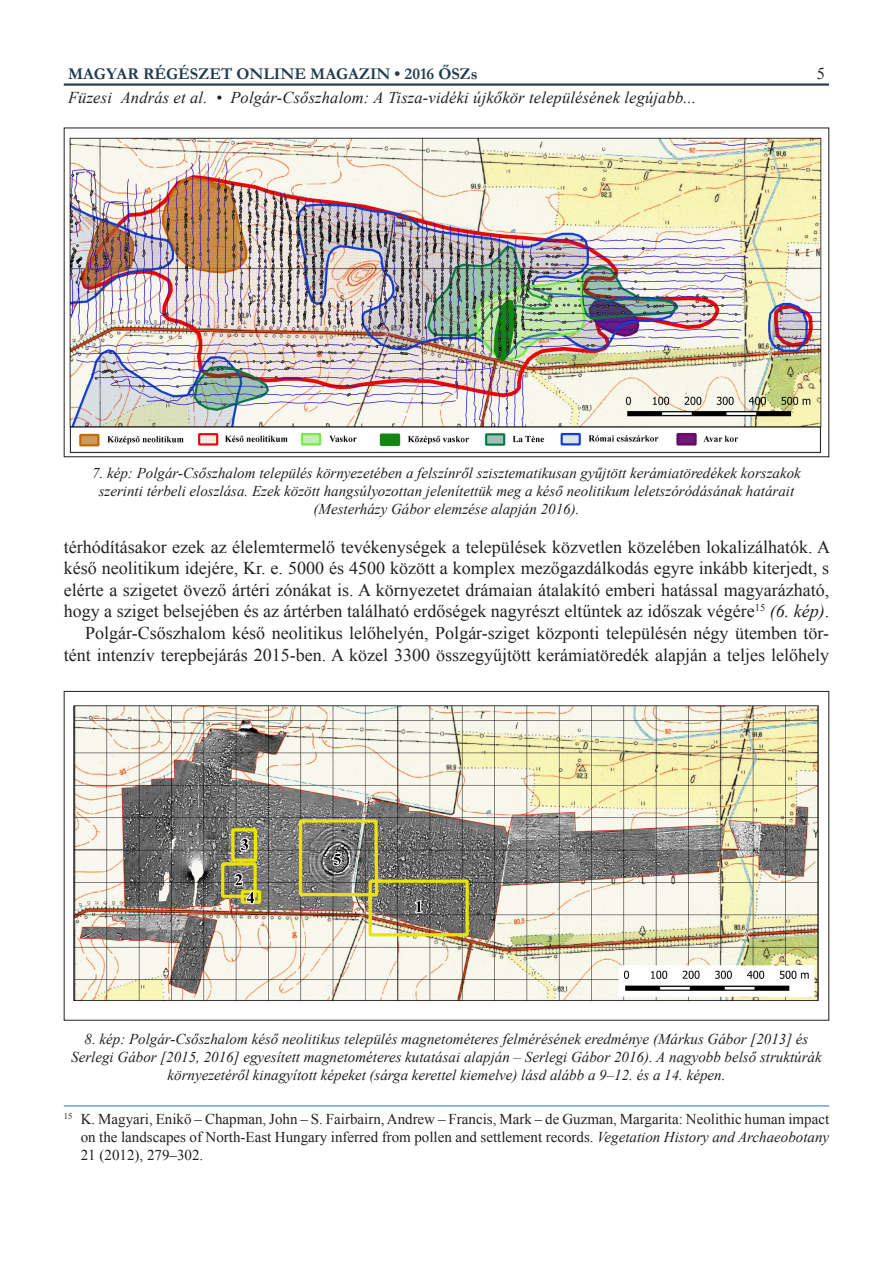
<style>
.page{position:relative;width:893px;height:1263px;background:#fff}
.page>*{position:absolute;margin:0;border:0;box-sizing:border-box;transform-origin:0 0}
.cikk_szoveg_print{font:18px/21.6px "Times New Roman";color:#231f20;text-align:justify}
.t1{font:italic 16.5px "Times New Roman";letter-spacing:.01em;color:#231f20}
.t2{font:700 16.5px "Garamond";color:#213b4f}
.t3{font:16.5px "Times New Roman";color:#231f20}
.kepala{font:italic 15px/18px "Times New Roman";color:#231f20;text-align:center}
.labjegyzet{font:15px/18px "Times New Roman";color:#231f20;text-align:justify}
.s1{font-style:italic}
</style>
<div class="page">
<hr style="left:64px;top:83px;width:765px;height:3px;background:#2d3d4d">
<hr style="left:64px;top:1105px;width:765px;height:1px;background:#3884c5">
<img style="left:69px;top:137px;width:753px;height:317px">
<img style="left:73px;top:705px;width:746px;height:297px">
<p class="t2" style="left:68px;top:62px;width:411px">MAGYAR RÉGÉSZET ONLINE MAGAZIN • 2016 ŐSZs</p>
<p class="t1" style="left:68px;top:87px;width:630px">Füzesi András et al. • Polgár-Csőszhalom: A Tisza-vidéki újkőkör településének legújabb...</p>
<p class="t3" style="left:817px;top:62px;width:10px">5</p>
<p class="kepala" style="left:92px;top:464px;width:710px">7. kép: Polgár-Csőszhalom település környezetében a felszínről szisztematikusan gyűjtött kerámiatöredékek korszakok szerinti térbeli eloszlása. Ezek között hangsúlyozottan jelenítettük meg a késő neolitikum leletszóródásának határait (Mesterházy Gábor elemzése alapján 2016).</p>
<p class="cikk_szoveg_print" style="left:64px;top:535px;width:768px">térhódításakor ezek az élelemtermelő tevékenységek a települések közvetlen közelében lokalizálhatók. A késő neolitikum idejére, Kr. e. 5000 és 4500 között a komplex mezőgazdálkodás egyre inkább kiterjedt, s elérte a szigetet övező ártéri zónákat is. A környezetet drámaian átalakító emberi hatással magyarázható, hogy a sziget belsejében és az ártérben található erdőségek nagyrészt eltűntek az időszak végére<sup>15</sup> <span class="s1">(6. kép)</span>.</p>
<p class="cikk_szoveg_print" style="left:64px;top:622px;width:767px;text-align:right">Polgár-Csőszhalom késő neolitikus lelőhelyén, Polgár-sziget központi településén négy ütemben tör&shy;tént intenzív terepbejárás 2015-ben. A közel 3300 összegyűjtött kerámiatöredék alapján a teljes lelőhely</p>
<p class="kepala" style="left:71px;top:1030px;width:752px">8. kép: Polgár-Csőszhalom késő neolitikus település magnetométeres felmérésének eredménye (Márkus Gábor [2013] és<br>Serlegi Gábor [2015, 2016] egyesített magnetométeres kutatásai alapján – Serlegi Gábor 2016). A nagyobb belső struktúrák környezetéről kinagyított képeket (sárga kerettel kiemelve) lásd alább a 9–12. és a 14. képen.</p>
<p class="labjegyzet" style="left:81px;top:1110px;width:750px;text-indent:-17px"><sup>15</sup> K. Magyari, Enikő – Chapman, John – S. Fairbairn, Andrew – Francis, Mark – de Guzman, Margarita: Neolithic human impact on the landscapes of North-East Hungary inferred from pollen and settlement records. <span class="s1">Vegetation History and Archaeobotany </span>21 (2012), 279–302.</p>
</div>
